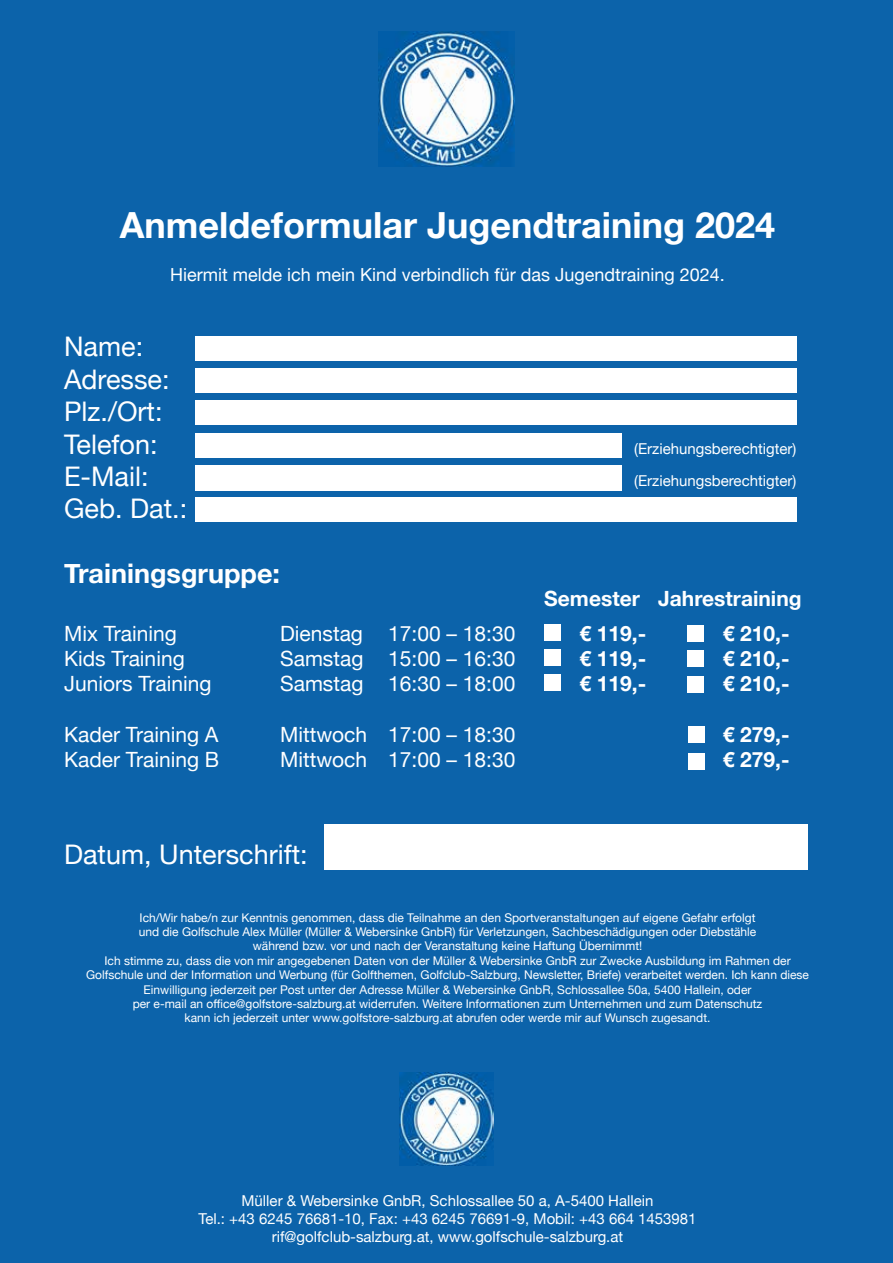
<style>
.page{position:relative;width:893px;height:1263px;background:#0c63aa}
.page>*{position:absolute;margin:0;border:0;box-sizing:border-box;transform-origin:0 0}
.t1{font:700 36px "Helvetica Neue";color:#fff}
.t2{font:27px/32.4px "Helvetica Neue";color:#fff}
.t3{font:700 27px "Helvetica Neue";color:#fff}
.t4{font:21px "Helvetica Neue";color:#fff}
.t5{font:700 21px/25.2px "Helvetica Neue";color:#fff}
.t6{font:18px "Helvetica Neue";color:#fff}
.t7{font:15px/18px "Helvetica Neue";color:#fff;text-align:center}
.t8{font:12px/14.4px "Helvetica Neue";color:#fff;text-align:center}
</style>
<div class="page">
<img style="left:379px;top:31px;width:135px;height:135px">
<img style="left:400px;top:1072px;width:93px;height:93px">
<div style="left:195px;top:336px;width:602px;height:24px;background:#fff"></div>
<div style="left:195px;top:368px;width:602px;height:24px;background:#fff"></div>
<div style="left:195px;top:401px;width:602px;height:24px;background:#fff"></div>
<div style="left:195px;top:433px;width:427px;height:24px;background:#fff"></div>
<div style="left:195px;top:465px;width:427px;height:25px;background:#fff"></div>
<div style="left:195px;top:497px;width:602px;height:25px;background:#fff"></div>
<div style="left:324px;top:825px;width:484px;height:45px;background:#fff"></div>
<div style="left:687px;top:626px;width:17px;height:16px;background:#fff"></div>
<div style="left:687px;top:651px;width:17px;height:16px;background:#fff"></div>
<div style="left:687px;top:676px;width:17px;height:17px;background:#fff"></div>
<div style="left:689px;top:727px;width:16px;height:16px;background:#fff"></div>
<div style="left:689px;top:753px;width:16px;height:16px;background:#fff"></div>
<div style="left:544px;top:624px;width:16px;height:16px;background:#fff"></div>
<div style="left:544px;top:649px;width:16px;height:16px;background:#fff"></div>
<div style="left:544px;top:675px;width:16px;height:16px;background:#fff"></div>
<h1 class="t1" style="left:120px;top:196px;width:657px">Anmeldeformular Jugendtraining 2024</h1>
<h3 class="t6" style="left:170px;top:261px;width:556px">Hiermit melde ich mein Kind verbindlich für das Jugendtraining 2024.</h3>
<h2 class="t2" style="left:64px;top:332px;width:107px">Name:<br>Adresse:<br>Plz./Ort:<br>Telefon:</h2>
<p class="t7" style="left:634px;top:440px;width:164px">(Erziehungsberechtigter)</p>
<h2 class="t2" style="left:64px;top:462px;width:86px">E-Mail:</h2>
<p class="t7" style="left:634px;top:472px;width:164px">(Erziehungsberechtigter)</p>
<h2 class="t2" style="left:64px;top:494px;width:125px">Geb. Dat.:</h2>
<h2 class="t3" style="left:64px;top:552px;width:217px">Trainingsgruppe:</h2>
<h3 class="t4" style="left:64px;top:618px;width:114px">Mix Training</h3>
<h3 class="t4" style="left:280px;top:618px;width:237px">Dienstag 17:00 – 18:30</h3>
<h3 class="t5" style="left:579px;top:621px;width:68px">€ 119,-</h3>
<h3 class="t4" style="left:64px;top:643px;width:122px">Kids Training</h3>
<h3 class="t4" style="left:280px;top:643px;width:237px">Samstag 15:00 – 16:30</h3>
<h3 class="t5" style="left:579px;top:646px;width:68px">€ 119,-</h3>
<h3 class="t4" style="left:64px;top:669px;width:149px">Juniors Training</h3>
<h3 class="t4" style="left:280px;top:669px;width:237px">Samstag 16:30 – 18:00</h3>
<h3 class="t5" style="left:579px;top:672px;width:68px">€ 119,-</h3>
<h3 class="t4" style="left:64px;top:719px;width:156px">Kader Training A</h3>
<h3 class="t4" style="left:280px;top:719px;width:237px">Mittwoch 17:00 – 18:30</h3>
<h3 class="t4" style="left:64px;top:744px;width:157px">Kader Training B</h3>
<h3 class="t4" style="left:280px;top:744px;width:237px">Mittwoch 17:00 – 18:30</h3>
<h3 class="t5" style="left:723px;top:581px;width:80px;line-height:35.2px;text-indent:-178px">Semester Jahrestraining € 210,-</h3>
<h3 class="t5" style="left:723px;top:646px;width:68px">€ 210,- € 210,-</h3>
<h3 class="t5" style="left:723px;top:722px;width:68px">€ 279,- € 279,-</h3>
<h2 class="t2" style="left:64px;top:840px;width:245px">Datum, Unterschrift:</h2>
<p class="t8" style="left:86px;top:911px;width:724px">Ich/Wir habe/n zur Kenntnis genommen, dass die Teilnahme an den Sportveranstaltungen auf eigene Gefahr erfolgt<br>und die Golfschule Alex Müller (Müller &amp; Webersinke GnbR) für Verletzungen, Sachbeschädigungen oder Diebstähle<br>während bzw. vor und nach der Veranstaltung keine Haftung Übernimmt!<br>Ich stimme zu, dass die von mir angegebenen Daten von der Müller &amp; Webersinke GnbR zur Zwecke Ausbildung im Rahmen der Golfschule und der Information und Werbung (für Golfthemen, Golfclub-Salzburg, Newsletter, Briefe) verarbeitet werden. Ich kann diese Einwilligung jederzeit per Post unter der Adresse Müller &amp; Webersinke GnbR, Schlossallee 50a, 5400 Hallein, oder<br>per e-mail an office@golfstore-salzburg.at widerrufen. Weitere Informationen zum Unternehmen und zum Datenschutz<br>kann ich jederzeit unter www.golfstore-salzburg.at abrufen oder werde mir auf Wunsch zugesandt.</p>
<p class="t7" style="left:198px;top:1192px;width:500px">Müller &amp; Webersinke GnbR, Schlossallee 50 a, A-5400 Hallein<br>Tel.: +43 6245 76681-10, Fax: +43 6245 76691-9, Mobil: +43 664 1453981 rif@golfclub-salzburg.at, www.golfschule-salzburg.at</p>
</div>
